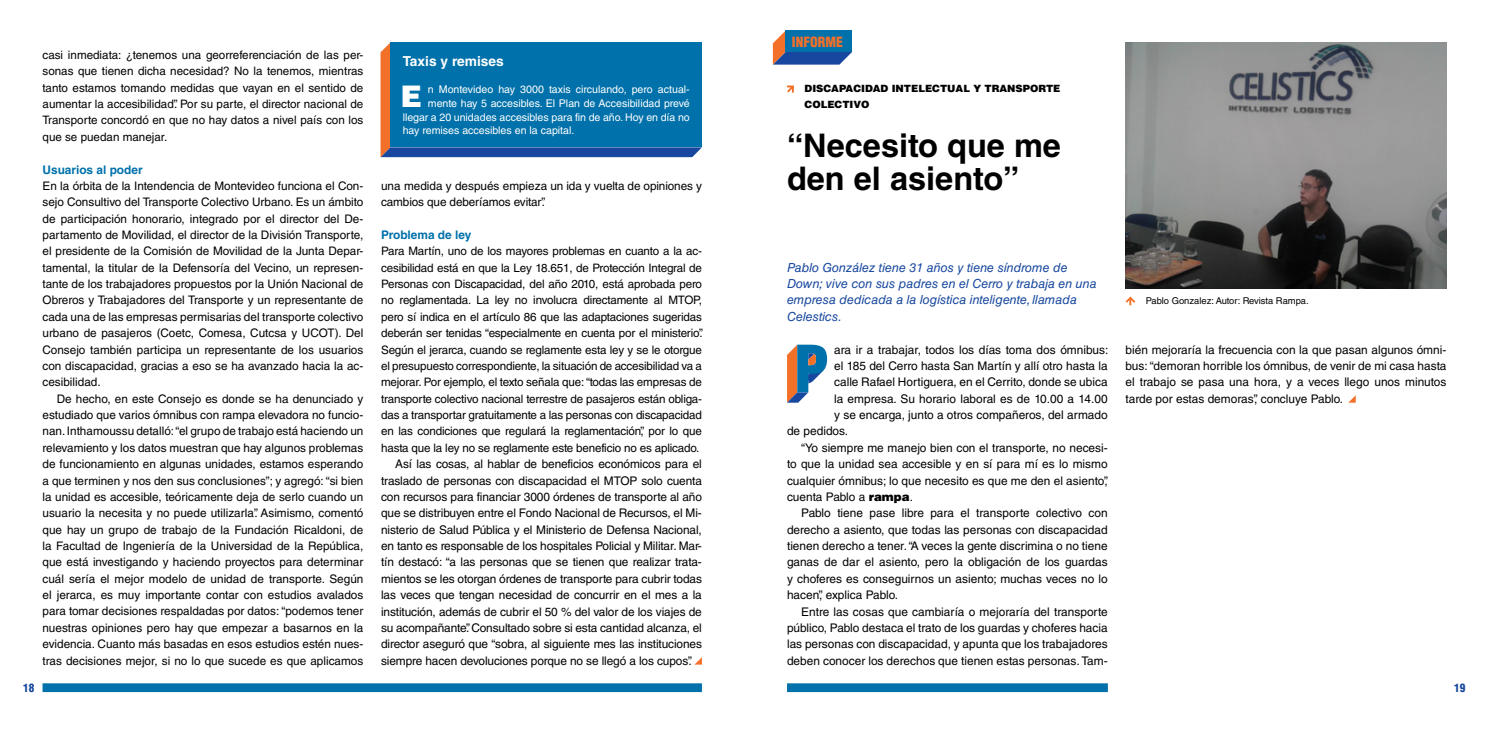
<style>
.page{position:relative;width:1489px;height:745px;background:#fff}
.page>*{position:absolute;margin:0;border:0;box-sizing:border-box;transform-origin:0 0}
.t1{font:700 32.5px/32.8px "Helvetica LT Std";color:#000}
.t2{font:900 29.75px "Helvetica LT Std";color:#fff}
.t3{font:700 13.75px "Helvetica LT Std";color:#fff}
.t4{font:900 condensed 13.75px "Helvetica LT Std";color:#f37029}
.t5{font:italic 12.5px/16.4px "Helvetica LT Std";color:#17479e}
.t6{font:11.88px/16.4px "Helvetica LT Std";color:#000;text-align:justify}
.t7{font:700 11.88px "Helvetica LT Std";color:#0071aa}
.t8{font:11.75px/16.4px "Helvetica LT Std";color:#000;text-align:justify}
.t9{font:11.62px/16.4px "Helvetica LT Std";letter-spacing:-.015em;color:#000;text-align:justify}
.t10{font:900 condensed 11.25px "Helvetica LT Std";color:#17479e}
.t11{font:10.62px "Helvetica LT Std";color:#fff}
.t12{font:900 10px/16.4px "Helvetica LT Std";color:#000}
.t13{font:9.38px "Helvetica LT Std";color:#000}
.s1{font-weight:900}
</style>
<div class="page">
<svg style="left:787px;top:85px;width:7px;height:8px"></svg>
<svg style="left:772px;top:31px;width:80px;height:34px"></svg>
<div style="left:785px;top:30px;width:67px;height:22px;background:#0071aa"></div>
<img style="left:1125px;top:43px;width:321px;height:245px">
<div style="left:787px;top:682px;width:320px;height:9px;background:#0071aa"></div>
<svg style="left:787px;top:344px;width:40px;height:58px"></svg>
<svg style="left:1125px;top:296px;width:11px;height:9px"></svg>
<svg style="left:1349px;top:396px;width:6px;height:6px"></svg>
<svg style="left:380px;top:43px;width:322px;height:114px;background:#585b88"></svg>
<div style="left:390px;top:43px;width:312px;height:104px;background:#0071aa"></div>
<svg style="left:695px;top:657px;width:7px;height:7px"></svg>
<div style="left:43px;top:682px;width:659px;height:9px;background:#0071aa"></div>
<p class="t9" style="left:43px;top:47px;width:322px">casi inmediata: ¿tenemos una georreferenciación de las per&shy;sonas que tienen dicha necesidad? No la tenemos, mientras tanto estamos tomando medidas que vayan en el sentido de aumentar la accesibilidad”. Por su parte, el director nacional de Transporte concordó en que no hay datos a nivel país con los que se puedan manejar.</p>
<p class="t7" style="left:43px;top:162px;width:102px">Usuarios al poder</p>
<p class="t8" style="left:43px;top:177px;width:322px">En la órbita de la Intendencia de Montevideo funciona el Con&shy;sejo Consultivo del Transporte Colectivo Urbano. Es un ámbito de participación honorario, integrado por el director del De&shy;partamento de Movilidad, el director de la División Transporte, el presidente de la Comisión de Movilidad de la Junta Depar&shy;tamental, la titular de la Defensoría del Vecino, un represen&shy;tante de los trabajadores propuestos por la Unión Nacional de Obreros y Trabajadores del Transporte y un representante de cada una de las empresas permisarias del transporte colectivo urbano de pasajeros (Coetc, Comesa, Cutcsa y UCOT). Del Consejo también participa un representante de los usuarios con discapacidad, gracias a eso se ha avanzado hacia la ac&shy;cesibilidad.</p>
<p class="t8" style="left:43px;top:390px;width:322px;text-indent:14px">De hecho, en este Consejo es donde se ha denunciado y estudiado que varios ómnibus con rampa elevadora no funcio&shy;nan. Inthamoussu detalló: “el grupo de trabajo está haciendo un relevamiento y los datos muestran que hay algunos problemas de funcionamiento en algunas unidades, estamos esperando a que terminen y nos den sus conclusiones”; y agregó: “si bien la unidad es accesible, teóricamente deja de serlo cuando un usuario la necesita y no puede utilizarla”. Asimismo, comentó que hay un grupo de trabajo de la Fundación Ricaldoni, de la Facultad de Ingeniería de la Universidad de la República, que está investigando y haciendo proyectos para determinar cuál sería el mejor modelo de unidad de transporte. Según el jerarca, es muy importante contar con estudios avalados para tomar decisiones respaldadas por datos: “podemos tener nuestras opiniones pero hay que empezar a basarnos en la evidencia. Cuanto más basadas en esos estudios estén nues&shy;tras decisiones mejor, si no lo que sucede es que aplicamos</p>
<p class="t3" style="left:402px;top:52px;width:103px">Taxis y remises</p>
<h2 class="t2" style="left:400px;top:77px;width:23px">E</h2>
<p class="t11" style="left:428px;top:83px;width:263px">n Montevideo hay 3000 taxis circulando, pero actual-</p>
<p class="t11" style="left:428px;top:97px;width:263px">mente hay 5 accesibles. El Plan de Accesibilidad prevé</p>
<p class="t11" style="left:402px;top:111px;width:289px">llegar a 20 unidades accesibles para fin de año. Hoy en día no</p>
<p class="t11" style="left:402px;top:124px;width:173px">hay remises accesibles en la capital.</p>
<p class="t8" style="left:381px;top:177px;width:322px">una medida y después empieza un ida y vuelta de opiniones y cambios que deberíamos evitar”.</p>
<p class="t7" style="left:381px;top:227px;width:92px">Problema de ley</p>
<p class="t9" style="left:381px;top:243px;width:323px">Para Martín, uno de los mayores problemas en cuanto a la ac&shy;cesibilidad está en que la Ley 18.651, de Protección Integral de Personas con Discapacidad, del año 2010, está aprobada pero no reglamentada. La ley no involucra directamente al MTOP, pero sí indica en el artículo 86 que las adaptaciones sugeridas deberán ser tenidas “especialmente en cuenta por el ministerio”.<br>Según el jerarca, cuando se reglamente esta ley y se le otorgue el presupuesto correspondiente, la situación de accesibilidad va a mejorar. Por ejemplo, el texto señala que: “todas las empresas de transporte colectivo nacional terrestre de pasajeros están obliga&shy;das a transportar gratuitamente a las personas con discapacidad en las condiciones que regulará la reglamentación”, por lo que hasta que la ley no se reglamente este beneficio no es aplicado.</p>
<p class="t6" style="left:381px;top:455px;width:322px;text-indent:14px">Así las cosas, al hablar de beneficios económicos para el traslado de personas con discapacidad el MTOP solo cuenta con recursos para financiar 3000 órdenes de transporte al año que se distribuyen entre el Fondo Nacional de Recursos, el Mi&shy;nisterio de Salud Pública y el Ministerio de Defensa Nacional, en tanto es responsable de los hospitales Policial y Militar. Mar&shy;tín destacó: “a las personas que se tienen que realizar trata&shy;mientos se les otorgan órdenes de transporte para cubrir todas las veces que tengan necesidad de concurrir en el mes a la institución, además de cubrir el 50 % del valor de los viajes de su acompañante”. Consultado sobre si esta cantidad alcanza, el director aseguró que “sobra, al siguiente mes las instituciones siempre hacen devoluciones porque no se llegó a los cupos”.</p>
<p class="t4" style="left:791px;top:33px;width:53px">INFORME</p>
<p class="t12" style="left:804px;top:80px;width:257px">DISCAPACIDAD INTELECTUAL Y TRANSPORTE<br>COLECTIVO</p>
<h1 class="t1" style="left:787px;top:129px;width:275px">“Necesito que me den el asiento”</h1>
<p class="t5" style="left:787px;top:259px;width:311px">Pablo González tiene 31 años y tiene síndrome de Down; vive con sus padres en el Cerro y trabaja en una empresa dedicada a la logística inteligente, llamada Celestics.</p>
<p class="t6" style="left:834px;top:341px;width:276px">ara ir a trabajar, todos los días toma dos ómnibus:</p>
<p class="t6" style="left:834px;top:357px;width:275px">el 185 del Cerro hasta San Martín y allí otro hasta la</p>
<p class="t6" style="left:834px;top:373px;width:275px">calle Rafael Hortiguera, en el Cerrito, donde se ubica</p>
<p class="t6" style="left:834px;top:390px;width:275px">la empresa. Su horario laboral es de 10.00 a 14.00</p>
<p class="t6" style="left:834px;top:406px;width:275px">y se encarga, junto a otros compañeros, del armado</p>
<p class="t6" style="left:787px;top:423px;width:63px">de pedidos.</p>
<p class="t6" style="left:801px;top:439px;width:308px">“Yo siempre me manejo bien con el transporte, no necesi-</p>
<p class="t6" style="left:787px;top:455px;width:322px">to que la unidad sea accesible y en sí para mí es lo mismo</p>
<p class="t6" style="left:787px;top:472px;width:322px">cualquier ómnibus; lo que necesito es que me den el asiento”,</p>
<p class="t6" style="left:787px;top:488px;width:127px">cuenta Pablo a <span class="s1">rampa</span>.</p>
<p class="t6" style="left:801px;top:504px;width:308px">Pablo tiene pase libre para el transporte colectivo con</p>
<p class="t6" style="left:787px;top:521px;width:322px">derecho a asiento, que todas las personas con discapacidad</p>
<p class="t6" style="left:787px;top:537px;width:322px">tienen derecho a tener. “A veces la gente discrimina o no tiene</p>
<p class="t6" style="left:787px;top:553px;width:322px">ganas de dar el asiento, pero la obligación de los guardas</p>
<p class="t6" style="left:787px;top:570px;width:322px">y choferes es conseguirnos un asiento; muchas veces no lo</p>
<p class="t6" style="left:787px;top:586px;width:113px">hacen”, explica Pablo.</p>
<p class="t6" style="left:801px;top:602px;width:308px">Entre las cosas que cambiaría o mejoraría del transporte</p>
<p class="t6" style="left:787px;top:619px;width:322px">público, Pablo destaca el trato de los guardas y choferes hacia</p>
<p class="t6" style="left:787px;top:635px;width:322px">las personas con discapacidad, y apunta que los trabajadores</p>
<p class="t6" style="left:787px;top:651px;width:322px">deben conocer los derechos que tienen estas personas. Tam-</p>
<p class="t13" style="left:1145px;top:295px;width:164px">Pablo Gonzalez: Autor: Revista Rampa.</p>
<p class="t6" style="left:1125px;top:341px;width:322px">bién mejoraría la frecuencia con la que pasan algunos ómni&shy;bus: “demoran horrible los ómnibus, de venir de mi casa hasta el trabajo se pasa una hora, y a veces llego unos minutos tarde por estas demoras”, concluye Pablo.</p>
<p class="t10" style="left:23px;top:679px;width:13px">18</p>
<p class="t10" style="left:1453px;top:680px;width:13px">19</p>
</div>
